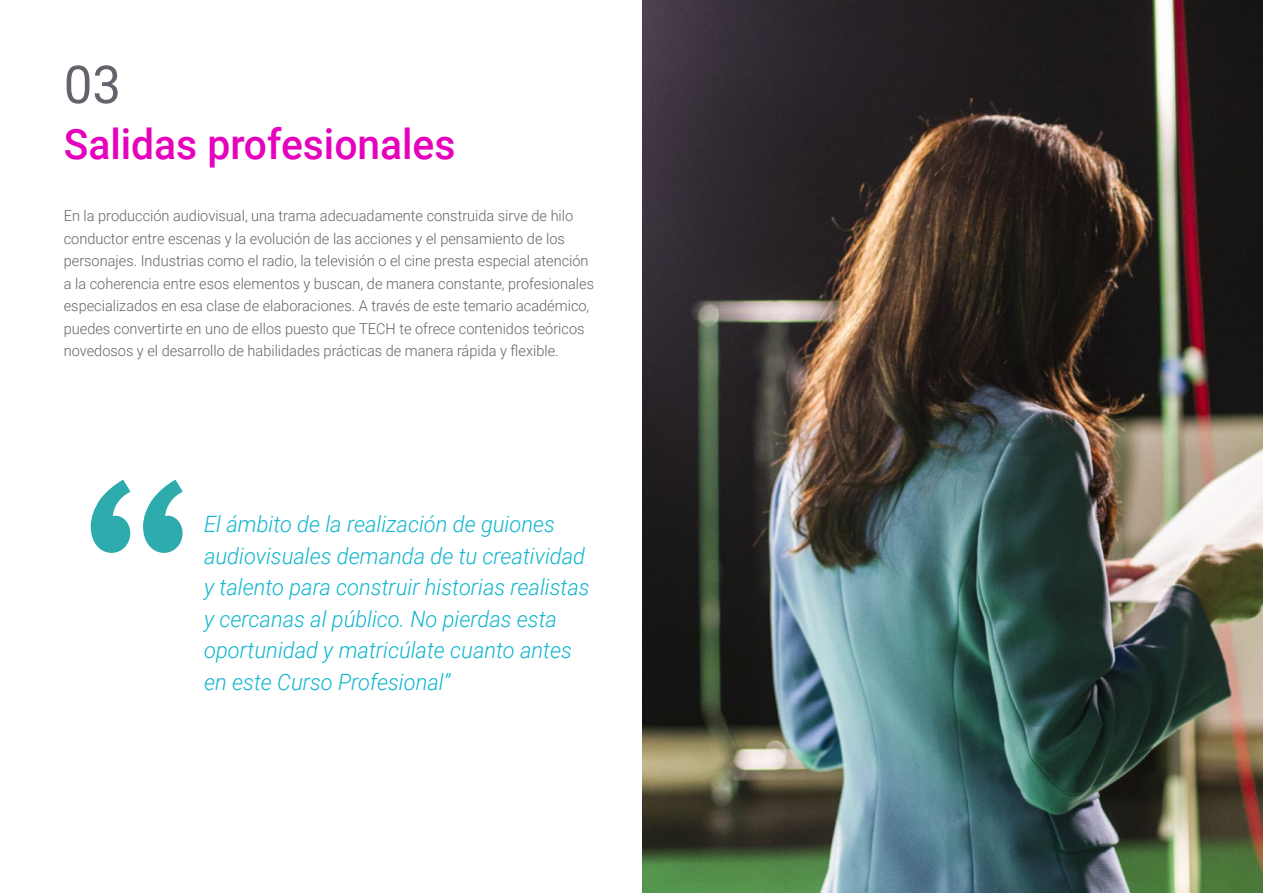
<style>
.page{position:relative;width:1263px;height:893px;background:#fff}
.page>*{position:absolute;margin:0;border:0;box-sizing:border-box;transform-origin:0 0}
.t1{font:52.5px "Roboto";color:#61646a}
.t2{font:500 42px "Roboto";color:#e602bd}
.t3{font:italic 300 22.5px/31.5px "Roboto";color:#0fb6cf}
.t4{font:300 15px/22.5px "Roboto";color:#61646a}
</style>
<div class="page">
<img style="left:642px;top:0;width:621px;height:893px">
<svg style="left:91px;top:480px;width:92px;height:73px"></svg>
<h1 class="t1" style="left:64px;top:48px;width:59px">03</h1>
<h2 class="t2" style="left:64px;top:115px;width:393px">Salidas profesionales</h2>
<p class="t4" style="left:64px;top:204px;width:532px">En la producción audiovisual, una trama adecuadamente construida sirve de hilo conductor entre escenas y la evolución de las acciones y el pensamiento de los personajes. Industrias como el radio, la televisión o el cine presta especial atención a la coherencia entre esos elementos y buscan, de manera constante, profesionales especializados en esa clase de elaboraciones. A través de este temario académico, puedes convertirte en uno de ellos puesto que TECH te ofrece contenidos teóricos novedosos y el desarrollo de habilidades prácticas de manera rápida y flexible.</p>
<h3 class="t3" style="left:204px;top:507px;width:387px">El ámbito de la realización de guiones audiovisuales demanda de tu creatividad y talento para construir historias realistas y cercanas al público. No pierdas esta oportunidad y matricúlate cuanto antes en este Curso Profesional”</h3>
</div>
